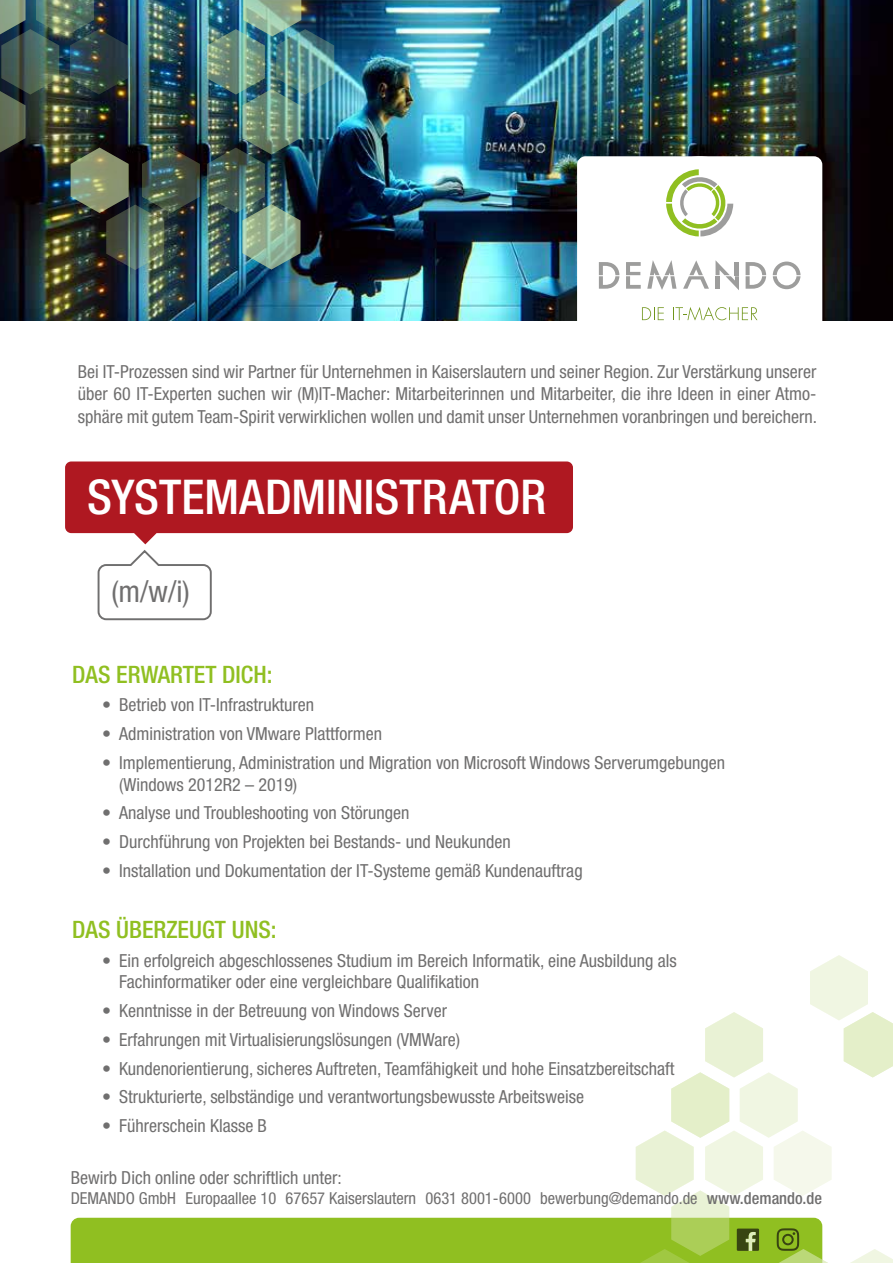
<style>
.page{position:relative;width:893px;height:1263px;background:#fff}
.page>*{position:absolute;margin:0;border:0;box-sizing:border-box;transform-origin:0 0}
.t1{font:500 condensed 48px "Helvetica Neue LT Std";letter-spacing:-.005em;color:#fff}
.t2{font:condensed 30px "Helvetica Neue LT Std";color:#706f6f}
.t3{font:500 condensed 24px "Helvetica Neue LT Std";color:#90bf21}
.t4{font:condensed 18px/22.5px "Helvetica Neue LT Std";color:#706f6f}
.t5{font:condensed 16.5px "Helvetica Neue LT Std";color:#706f6f}
.s1{font-weight:500}
</style>
<div class="page">
<img style="left:0;top:0;width:893px;height:321px">
<div style="left:577px;top:156px;width:245px;height:179px;background:#fff;border-radius:9px"></div>
<svg style="left:642px;top:307px;width:22px;height:13px"></svg>
<svg style="left:673px;top:307px;width:84px;height:14px"></svg>
<svg style="left:773px;top:262px;width:27px;height:27px"></svg>
<svg style="left:746px;top:262px;width:20px;height:27px"></svg>
<svg style="left:715px;top:260px;width:24px;height:30px"></svg>
<svg style="left:683px;top:260px;width:26px;height:29px"></svg>
<svg style="left:647px;top:260px;width:29px;height:30px"></svg>
<svg style="left:626px;top:262px;width:15px;height:27px"></svg>
<svg style="left:599px;top:262px;width:20px;height:27px"></svg>
<svg style="left:666px;top:169px;width:67px;height:67px"></svg>
<svg style="left:71px;top:955px;width:822px;height:308px"></svg>
<img style="left:0;top:0;width:200px;height:270px">
<img style="left:207px;top:0;width:127px;height:270px">
<svg style="left:65px;top:461px;width:508px;height:160px"></svg>
<p class="t4" style="left:78px;top:360px;width:741px;text-align:justify">Bei IT-Prozessen sind wir Partner für Unternehmen in Kaiserslautern und seiner Region. Zur Verstärkung unserer über 60 IT-Experten suchen wir (M)IT-Macher: Mitarbeiterinnen und Mitarbeiter, die ihre Ideen in einer Atmo&shy;sphäre mit gutem Team-Spirit verwirklichen wollen und damit unser Unternehmen voranbringen und bereichern.</p>
<h1 class="t1" style="left:87px;top:468px;width:461px">SYSTEMADMINISTRATOR</h1>
<h2 class="t2" style="left:111px;top:574px;width:80px">(m/w/i)</h2>
<h3 class="t3" style="left:72px;top:660px;width:202px">DAS ERWARTET DICH:</h3>
<p class="t4" style="left:102px;top:694px;width:214px">• Betrieb von IT-Infrastrukturen</p>
<p class="t4" style="left:102px;top:722px;width:282px">• Administration von VMware Plattformen</p>
<p class="t4" style="left:119px;top:752px;width:607px;line-height:21.6px;text-indent:-17px">• Implementierung, Administration und Migration von Microsoft Windows Serverumgebungen (Windows 2012R2 – 2019)</p>
<p class="t4" style="left:102px;top:802px;width:309px">• Analyse und Troubleshooting von Störungen</p>
<p class="t4" style="left:102px;top:830px;width:410px">• Durchführung von Projekten bei Bestands- und Neukunden</p>
<p class="t4" style="left:102px;top:859px;width:482px">• Installation und Dokumentation der IT-Systeme gemäß Kundenauftrag</p>
<h3 class="t3" style="left:72px;top:915px;width:206px">DAS ÜBERZEUGT UNS:</h3>
<p class="t4" style="left:119px;top:949px;width:559px;line-height:21.6px;text-indent:-17px">• Ein erfolgreich abgeschlossenes Studium im Bereich Informatik, eine Ausbildung als<br>Fachinformatiker oder eine vergleichbare Qualifikation</p>
<p class="t4" style="left:102px;top:999px;width:346px">• Kenntnisse in der Betreuung von Windows Server</p>
<p class="t4" style="left:102px;top:1028px;width:360px">• Erfahrungen mit Virtualisierungslösungen (VMWare)</p>
<p class="t4" style="left:102px;top:1057px;width:574px">• Kundenorientierung, sicheres Auftreten, Teamfähigkeit und hohe Einsatzbereitschaft</p>
<p class="t4" style="left:102px;top:1085px;width:483px">• Strukturierte, selbständige und verantwortungsbewusste Arbeitsweise</p>
<p class="t4" style="left:102px;top:1114px;width:166px">• Führerschein Klasse B</p>
<p class="t4" style="left:71px;top:1166px;width:273px">Bewirb Dich online oder schriftlich unter:</p>
<p class="t5" style="left:71px;top:1189px;width:753px">DEMANDO GmbH Europaallee 10 67657 Kaiserslautern 0631 8001-6000 bewerbung@demando.de <span class="s1">www.demando.de</span></p>
</div>
